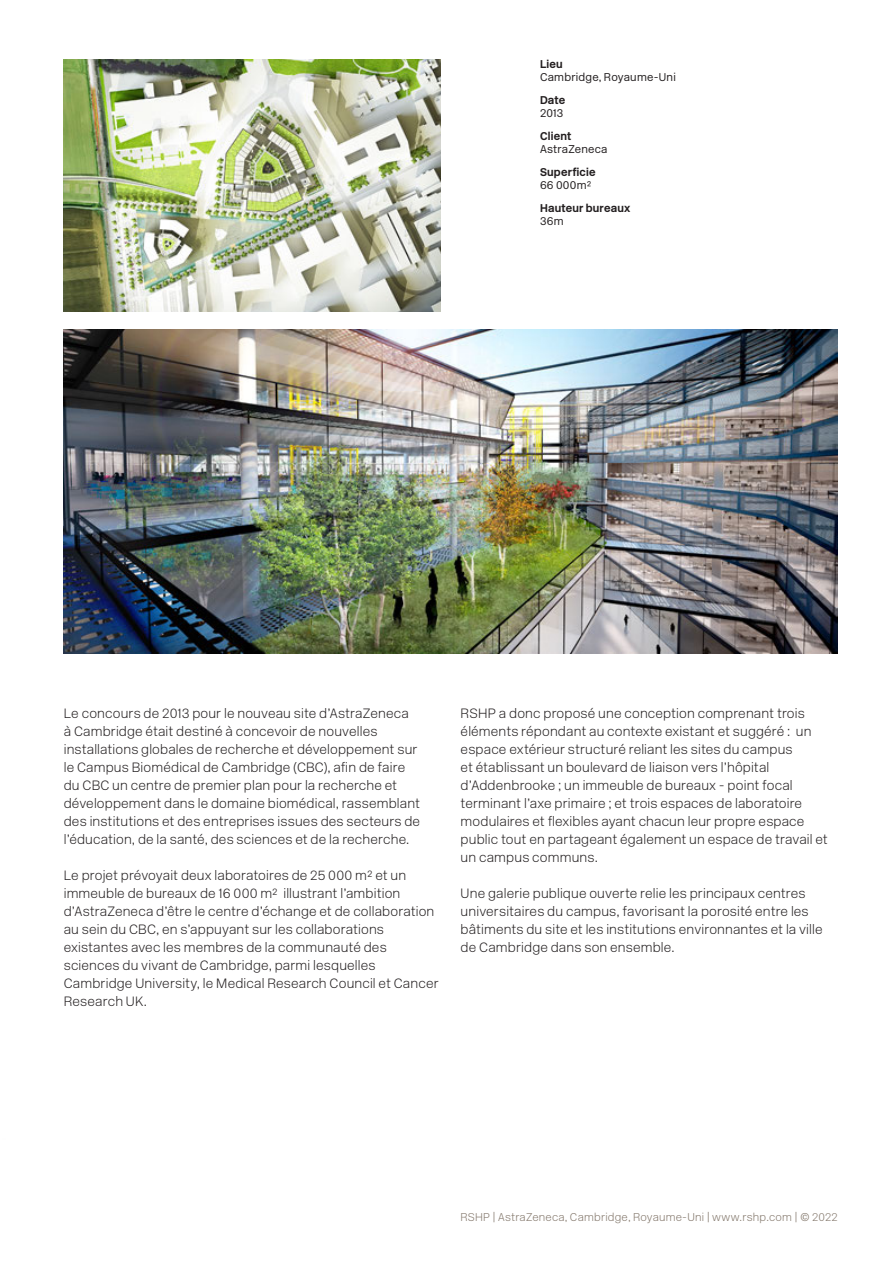
<style>
.page{position:relative;width:893px;height:1263px;background:#fff}
.page>*{position:absolute;margin:0;border:0;box-sizing:border-box;transform-origin:0 0}
.Body{font:13.5px/18px "New Rail Alphabet White";letter-spacing:.01em;color:#231f20}
.t1{font:11.25px "New Rail Alphabet White";letter-spacing:.02em;color:#82766a}
.Info_Body{font:300 11.25px "New Rail Alphabet";letter-spacing:.02em;color:#231f20}
.Info_Header{font:700 11.25px "New Rail Alphabet";letter-spacing:.02em;color:#231f20}
</style>
<div class="page">
<img style="left:64px;top:330px;width:774px;height:324px">
<img style="left:64px;top:60px;width:377px;height:252px">
<p class="Info_Header" style="left:540px;top:56px;width:24px">Lieu</p>
<p class="Info_Body" style="left:540px;top:70px;width:137px">Cambridge, Royaume-Uni</p>
<p class="Info_Header" style="left:540px;top:92px;width:27px">Date</p>
<p class="Info_Body" style="left:540px;top:106px;width:25px">2013</p>
<p class="Info_Header" style="left:540px;top:128px;width:33px">Client</p>
<p class="Info_Body" style="left:540px;top:142px;width:69px">AstraZeneca</p>
<p class="Info_Header" style="left:540px;top:164px;width:57px">Superficie</p>
<p class="Info_Body" style="left:540px;top:178px;width:53px">66 000m²</p>
<p class="Info_Header" style="left:540px;top:200px;width:92px">Hauteur bureaux</p>
<p class="Info_Body" style="left:540px;top:214px;width:25px">36m</p>
<p class="Body" style="left:64px;top:704px;width:358px">Le concours de 2013 pour le nouveau site d’AstraZeneca<br>à Cambridge était destiné à concevoir de nouvelles installations globales de recherche et développement sur le Campus Biomédical de Cambridge (CBC), afin de faire du CBC un centre de premier plan pour la recherche et développement dans le domaine biomédical, rassemblant des institutions et des entreprises issues des secteurs de l’éducation, de la santé, des sciences et de la recherche.</p>
<p class="Body" style="left:64px;top:866px;width:376px">Le projet prévoyait deux laboratoires de 25 000 m² et un immeuble de bureaux de 16 000 m² illustrant l’ambition d’AstraZeneca d’être le centre d’échange et de collaboration au sein du CBC, en s’appuyant sur les collaborations existantes avec les membres de la communauté des sciences du vivant de Cambridge, parmi lesquelles Cambridge University, le Medical Research Council et Cancer Research UK.</p>
<p class="Body" style="left:461px;top:704px;width:369px">RSHP a donc proposé une conception comprenant trois éléments répondant au contexte existant et suggéré : un espace extérieur structuré reliant les sites du campus<br>et établissant un boulevard de liaison vers l’hôpital d’Addenbrooke ; un immeuble de bureaux - point focal terminant l’axe primaire ; et trois espaces de laboratoire modulaires et flexibles ayant chacun leur propre espace public tout en partageant également un espace de travail et un campus communs.</p>
<p class="Body" style="left:461px;top:884px;width:363px">Une galerie publique ouverte relie les principaux centres universitaires du campus, favorisant la porosité entre les bâtiments du site et les institutions environnantes et la ville de Cambridge dans son ensemble.</p>
<p class="t1" style="left:460px;top:1209px;width:379px">RSHP | AstraZeneca, Cambridge, Royaume-Uni | www.rshp.com | © 2022</p>
</div>
